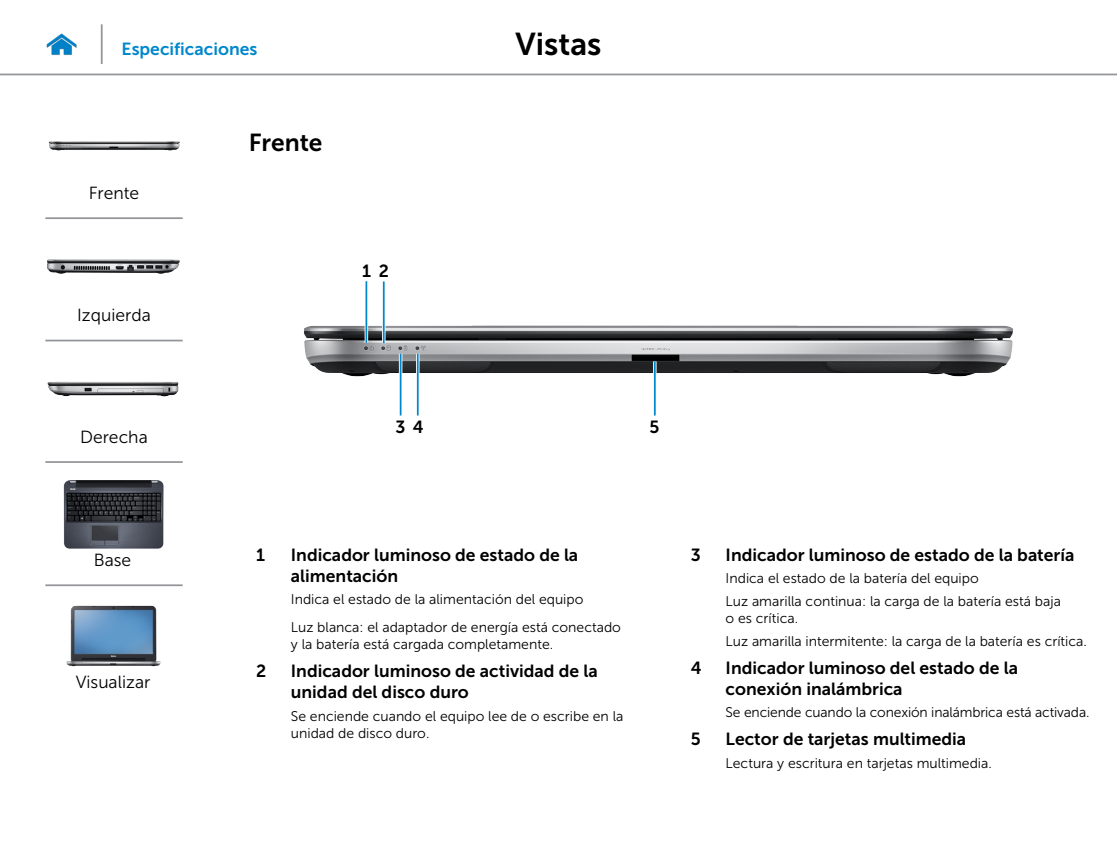
<style>
.page{position:relative;width:1117px;height:844px;background:#fff}
.page>*{position:absolute;margin:0;border:0;box-sizing:border-box;transform-origin:0 0}
.t1{font:31.5px "Museo Sans For Dell 700";color:#000}
.Head2{font:24.5px "Museo Sans For Dell 700";color:#000}
.Callout_Head{font:17.5px/21px "Museo Sans For Dell 700";color:#000}
.t2{font:17.5px "Museo Sans For Dell 300";color:#000}
.Hyperlink{font:17.5px "Museo Sans For Dell 700";color:#0087cc}
.Callout-L{font:17.5px "Museo Sans For Dell 700";color:#000}
.Callout_description{font:14px/17.5px "Museo Sans For Dell 300";color:#000}
.Callout_Head-2{font:14px/17.5px "Museo Sans For Dell 300";color:#000}
</style>
<div class="page">
<hr style="left:0;top:74px;width:1116px;height:1px;background:#939598">
<img style="left:46px;top:33px;width:31px;height:23px">
<img style="left:304px;top:325px;width:709px;height:52px">
<svg style="left:364px;top:281px;width:4px;height:62px"></svg>
<hr style="left:365px;top:281px;width:2px;height:62px;background:#0087cc">
<hr style="left:382px;top:281px;width:3px;height:62px;background:#fff">
<hr style="left:383px;top:281px;width:1px;height:62px;background:#0087cc">
<hr style="left:399px;top:353px;width:3px;height:62px;background:#fff">
<hr style="left:399px;top:353px;width:2px;height:62px;background:#0087cc">
<hr style="left:416px;top:353px;width:3px;height:62px;background:#fff">
<hr style="left:417px;top:353px;width:1px;height:62px;background:#0087cc">
<hr style="left:653px;top:361px;width:3px;height:54px;background:#fff">
<hr style="left:653px;top:361px;width:2px;height:54px;background:#0087cc">
<hr style="left:101px;top:24px;width:2px;height:40px;background:#939598">
<img style="left:48px;top:141px;width:132px;height:10px">
<img style="left:47px;top:259px;width:133px;height:15px">
<img style="left:47px;top:381px;width:132px;height:16px">
<img style="left:64px;top:480px;width:100px;height:69px">
<img style="left:66px;top:605px;width:95px;height:62px">
<hr style="left:45px;top:217px;width:138px;height:2px;background:#939598">
<hr style="left:45px;top:339px;width:138px;height:2px;background:#939598">
<hr style="left:45px;top:461px;width:138px;height:2px;background:#939598">
<hr style="left:45px;top:584px;width:138px;height:2px;background:#939598">
<p class="Hyperlink" style="left:122px;top:39px;width:137px">Especificaciones</p>
<h1 class="t1" style="left:515px;top:26px;width:87px">Vistas</h1>
<p class="t2" style="left:89px;top:183px;width:52px">Frente</p>
<p class="t2" style="left:77px;top:305px;width:75px">Izquierda</p>
<p class="t2" style="left:80px;top:428px;width:69px">Derecha</p>
<p class="Head2" style="left:249px;top:128px;width:75px">Frente</p>
<p class="Callout-L" style="left:362px;top:261px;width:28px">1 2</p>
<p class="Callout-L" style="left:395px;top:417px;width:30px">3 4</p>
<p class="Callout-L" style="left:649px;top:417px;width:11px">5</p>
<p class="t2" style="left:94px;top:550px;width:39px">Base</p>
<p class="t2" style="left:76px;top:672px;width:76px">Visualizar</p>
<p class="Callout_Head" style="left:256px;top:544px;width:10px">1</p>
<p class="Callout_Head" style="left:291px;top:544px;width:289px">Indicador luminoso de estado de la alimentación</p>
<p class="Callout_description" style="left:291px;top:590px;width:294px">Indica el estado de la alimentación del equipo</p>
<p class="Callout_Head-2" style="left:291px;top:618px;width:331px">Luz blanca: el adaptador de energía está conectado y la batería está cargada completamente.</p>
<p class="Callout_Head" style="left:256px;top:660px;width:12px">2</p>
<p class="Callout_Head" style="left:291px;top:660px;width:308px">Indicador luminoso de actividad de la unidad del disco duro</p>
<p class="Callout_description" style="left:291px;top:707px;width:334px">Se enciende cuando el equipo lee de o escribe en la unidad de disco duro.</p>
<p class="Callout_Head" style="left:690px;top:544px;width:12px">3</p>
<p class="Callout_Head" style="left:725px;top:544px;width:350px">Indicador luminoso de estado de la batería</p>
<p class="Callout_description" style="left:725px;top:569px;width:255px">Indica el estado de la batería del equipo</p>
<p class="Callout_description" style="left:725px;top:592px;width:337px">Luz amarilla continua: la carga de la batería está baja o es crítica.</p>
<p class="Callout_description" style="left:725px;top:632px;width:363px">Luz amarilla intermitente: la carga de la batería es crítica.</p>
<p class="Callout_Head" style="left:690px;top:657px;width:12px">4</p>
<p class="Callout_Head" style="left:725px;top:657px;width:294px">Indicador luminoso del estado de la conexión inalámbrica</p>
<p class="Callout_description" style="left:725px;top:703px;width:365px">Se enciende cuando la conexión inalámbrica está activada.</p>
<p class="Callout_Head" style="left:690px;top:728px;width:11px">5</p>
<p class="Callout_Head" style="left:725px;top:728px;width:242px">Lector de tarjetas multimedia</p>
<p class="Callout_description" style="left:725px;top:754px;width:268px">Lectura y escritura en tarjetas multimedia.</p>
</div>
